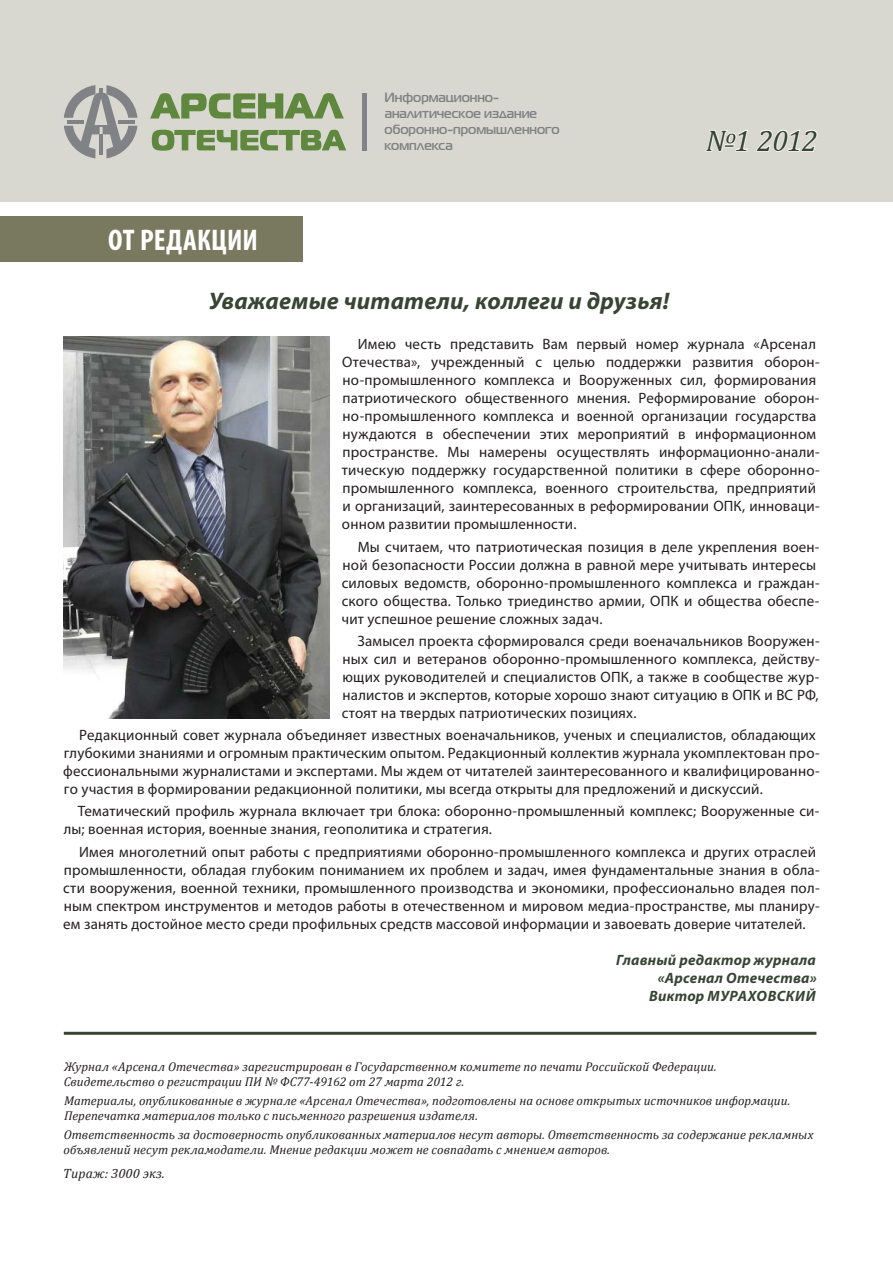
<style>
.page{position:relative;width:893px;height:1263px;background:#fff}
.page>*{position:absolute;margin:0;border:0;box-sizing:border-box;transform-origin:0 0}
.t1{font:700 condensed 30px "Myriad Pro";letter-spacing:.01em;color:#fff}
.t2{font:italic 30px "Cambria";color:#374533}
.t3{font:italic 700 24px "Myriad Pro";letter-spacing:.01em;color:#374533}
.t4{font:15px/18px "Myriad Pro";letter-spacing:.01em;color:#231f20}
.t5{font:italic 700 15px/18px "Myriad Pro";letter-spacing:.015em;color:#374533;text-align:right}
.t6{font:italic 13.5px "Cambria";letter-spacing:.015em;color:#231f20}
.t7{font:700 13.2px/15.9px "Magistral C";color:#808285}
.t8{font:italic 12.75px/15px "Cambria";color:#231f20}
.s1{color:#fff}
</style>
<div class="page">
<div style="left:0;top:0;width:893px;height:201px;background:#d9d8d0"></div>
<svg style="left:150px;top:93px;width:194px;height:25px"></svg>
<svg style="left:152px;top:130px;width:194px;height:21px"></svg>
<svg style="left:64px;top:85px;width:73px;height:73px"></svg>
<hr style="left:363px;top:93px;width:4px;height:57px;background:#808285">
<div style="left:0;top:216px;width:303px;height:45px;background:#78795e"></div>
<hr style="left:64px;top:1032px;width:752px;height:3px;background:#374533">
<img style="left:64px;top:336px;width:266px;height:383px">
<p class="t7" style="left:384px;top:91px;width:177px">Информационно&shy;аналитическое издание оборонно-промышленного комплекса</p>
<h1 class="t2" style="left:706px;top:122px;width:113px"><span class="s1">№1</span> 2012</h1>
<h1 class="t1" style="left:108px;top:229px;width:151px">ОТ РЕДАКЦИИ</h1>
<h2 class="t3" style="left:209px;top:292px;width:462px">Уважаемые читатели, коллеги и друзья!</h2>
<p class="t4" style="left:342px;top:337px;width:479px;text-indent:16px">Имею честь представить Вам первый номер журнала «Арсенал Отечества», учрежденный с целью поддержки развития оборон&shy;но-промышленного комплекса и Вооруженных сил, формирования патриотического общественного мнения. Реформирование оборон&shy;но-промышленного комплекса и военной организации государства нуждаются в обеспечении этих мероприятий в информационном пространстве. Мы намерены осуществлять информационно-анали&shy;тическую поддержку государственной политики в сфере оборонно&shy;промышленного комплекса, военного строительства, предприятий и организаций, заинтересованных в реформировании ОПК, инноваци&shy;онном развитии промышленности.</p>
<p class="t4" style="left:342px;top:539px;width:480px;text-indent:16px">Мы считаем, что патриотическая позиция в деле укрепления воен&shy;ной безопасности России должна в равной мере учитывать интересы силовых ведомств, оборонно-промышленного комплекса и граждан&shy;ского общества. Только триединство армии, ОПК и общества обеспе&shy;чит успешное решение сложных задач.</p>
<p class="t4" style="left:342px;top:633px;width:479px;text-align:justify;text-indent:16px">Замысел проекта сформировался среди военачальников Вооружен&shy;ных сил и ветеранов оборонно-промышленного комплекса, действу&shy;ющих руководителей и специалистов ОПК, а также в сообществе жур&shy;налистов и экспертов, которые хорошо знают ситуацию в ОПК и ВС РФ, стоят на твердых патриотических позициях.</p>
<p class="t4" style="left:63px;top:728px;width:758px;text-indent:16px">Редакционный совет журнала объединяет известных военачальников, ученых и специалистов, обладающих глубокими знаниями и огромным практическим опытом. Редакционный коллектив журнала укомплектован про&shy;фессиональными журналистами и экспертами. Мы ждем от читателей заинтересованного и квалифицированно&shy;го участия в формировании редакционной политики, мы всегда открыты для предложений и дискуссий.</p>
<p class="t4" style="left:64px;top:804px;width:757px;text-indent:14px">Тематический профиль журнала включает три блока: оборонно-промышленный комплекс; Вооруженные си&shy;лы; военная история, военные знания, геополитика и стратегия.</p>
<p class="t4" style="left:63px;top:844px;width:758px;text-indent:16px">Имея многолетний опыт работы с предприятиями оборонно-промышленного комплекса и других отраслей промышленности, обладая глубоким пониманием их проблем и задач, имея фундаментальные знания в обла&shy;сти вооружения, военной техники, промышленного производства и экономики, профессионально владея пол&shy;ным спектром инструментов и методов работы в отечественном и мировом медиа-пространстве, мы планиру&shy;ем занять достойное место среди профильных средств массовой информации и завоевать доверие читателей.</p>
<p class="t5" style="left:616px;top:952px;width:202px">Главный редактор журнала «Арсенал Отечества»<br>Виктор МУРАХОВСКИЙ</p>
<p class="t8" style="left:64px;top:1059px;width:654px">Журнал «Арсенал Отечества» зарегистрирован в Государственном комитете по печати Российской Федерации.<br>Свидетельство о регистрации ПИ № ФС77-49162 от 27 марта 2012 г.</p>
<p class="t8" style="left:64px;top:1093px;width:728px">Материалы, опубликованные в журнале «Арсенал Отечества», подготовлены на основе открытых источников информации.<br>Перепечатка материалов только с письменного разрешения издателя.</p>
<p class="t8" style="left:63px;top:1127px;width:752px">Ответственность за достоверность опубликованных материалов несут авторы. Ответственность за содержание рекламных объявлений несут рекламодатели. Мнение редакции может не совпадать с мнением авторов.</p>
<p class="t6" style="left:63px;top:1165px;width:103px">Тираж: 3000 экз.</p>
</div>
